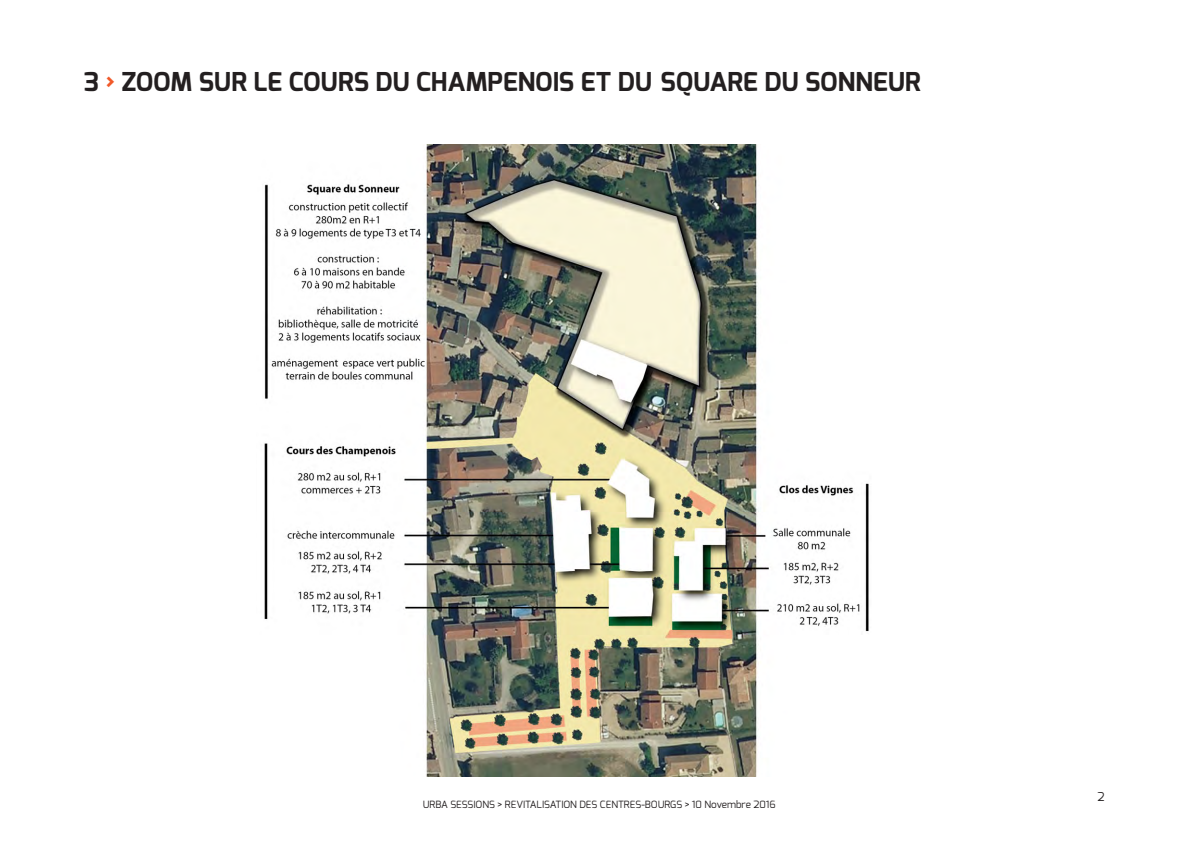
<style>
.page{position:relative;width:1191px;height:842px;background:#fff}
.page>*{position:absolute;margin:0;border:0;box-sizing:border-box;transform-origin:0 0}
.titre{font:700 26px "Exo";letter-spacing:-.005em;color:#231f20}
.t1{font:12px "Exo";color:#231f20}
.t2{font:10px "Exo";color:#231f20}
.s1{color:#f15929}
</style>
<div class="page">
<img style="left:264px;top:145px;width:605px;height:632px">
<p class="titre" style="left:84px;top:65px;width:838px">3 <span class="s1">›</span> ZOOM SUR LE COURS DU CHAMPENOIS ET DU SQUARE DU SONNEUR</p>
<p class="t2" style="left:423px;top:797px;width:354px">URBA SESSIONS &gt; REVITALISATION DES CENTRES-BOURGS &gt; 10 Novembre 2016</p>
<p class="t1" style="left:1097px;top:789px;width:9px">2</p>
</div>
